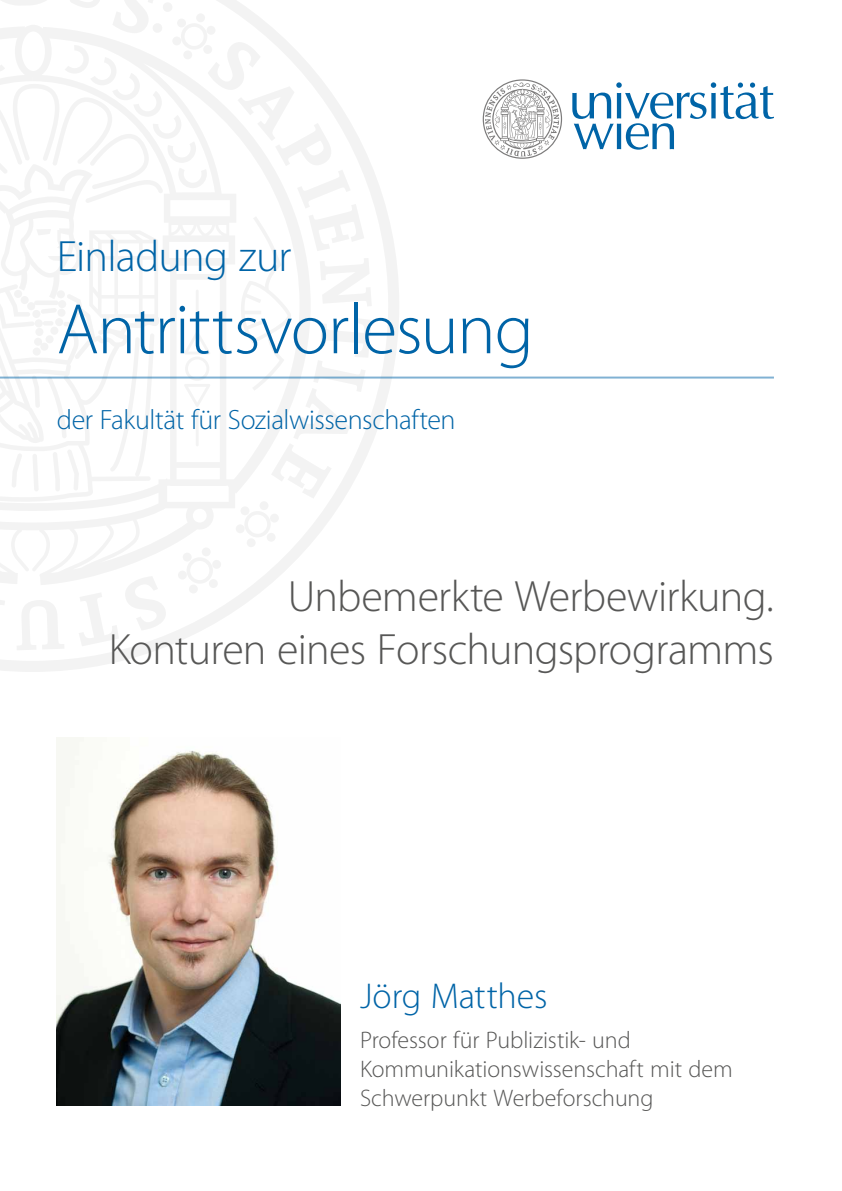
<style>
.page{position:relative;width:842px;height:1191px;background:#fff}
.page>*{position:absolute;margin:0;border:0;box-sizing:border-box;transform-origin:0 0}
.t1{font:300 72px "Myriad Pro";letter-spacing:-.015em;color:#0064a7}
.t2{font:300 44px/52.8px "Myriad Pro";letter-spacing:-.015em;color:#575756;text-align:right}
.t3{font:300 44px "Myriad Pro";letter-spacing:-.02em;color:#0064a7}
.t4{font:300 36px "Myriad Pro";letter-spacing:-.005em;color:#0064a7}
.t5{font:300 28px "Myriad Pro";letter-spacing:-.015em;color:#0064a7}
.t6{font:300 24px/28.8px "Myriad Pro";letter-spacing:-.005em;color:#575756}
</style>
<div class="page">
<svg style="left:572px;top:82px;width:202px;height:68px"></svg>
<svg style="left:483px;top:79px;width:79px;height:80px"></svg>
<svg style="left:0;top:0;width:399px;height:672px"></svg>
<hr style="left:0;top:376px;width:774px;height:2px;background:#0064a7">
<img style="left:57px;top:737px;width:283px;height:369px">
<h2 class="t3" style="left:57px;top:232px;width:236px">Einladung zur</h2>
<h1 class="t1" style="left:57px;top:290px;width:479px">Antrittsvorlesung</h1>
<p class="t5" style="left:57px;top:404px;width:400px">der Fakultät für Sozialwissenschaften</p>
<h2 class="t2" style="left:109px;top:571px;width:667px">Unbemerkte Werbewirkung.<br>Konturen eines Forschungsprogramms</h2>
<h3 class="t4" style="left:360px;top:976px;width:189px">Jörg Matthes</h3>
<p class="t6" style="left:360px;top:1026px;width:374px">Professor für Publizistik- und<br>Kommunikationswissenschaft mit dem<br>Schwerpunkt Werbeforschung</p>
</div>
